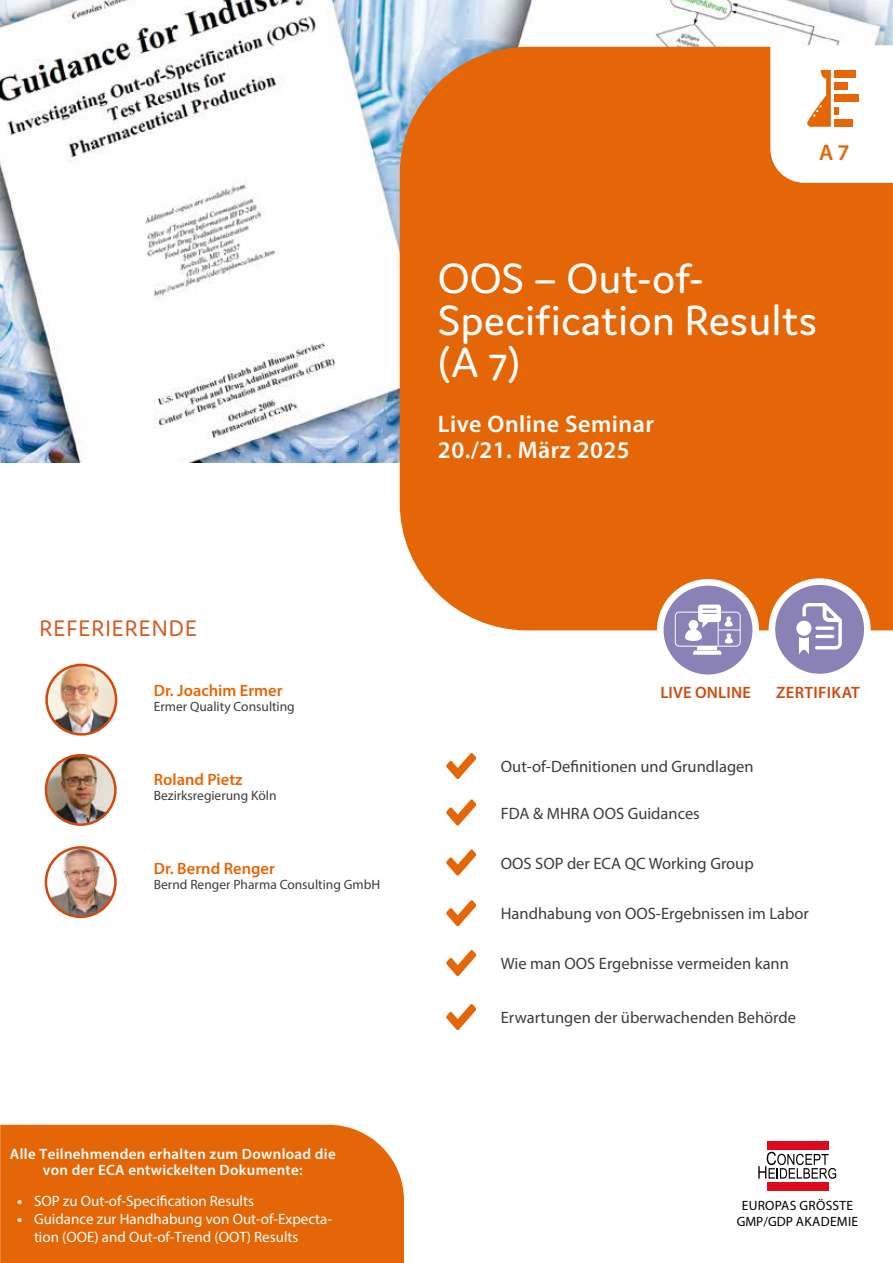
<style>
.page{position:relative;width:893px;height:1263px;background:#fff}
.page>*{position:absolute;margin:0;border:0;box-sizing:border-box;transform-origin:0 0}
.t1{font:45px/42px "Domus";color:#fff}
.t2{font:600 24px/25.5px "Myriad Pro";letter-spacing:.02em;color:#fff}
.t3{font:24px "Domus";letter-spacing:.045em;color:#d45d24}
.t4{font:600 22.5px "Myriad Pro";color:#e56606}
.t5{font:16.5px "Myriad Pro";color:#3c3c3b}
.t6{font:600 16.5px "Myriad Pro";color:#e56606}
.t7{font:600 16.5px "Myriad Pro";letter-spacing:.01em;color:#cf4b10}
.t8{font:15px/18px "Myriad Pro";color:#fff}
.t9{font:600 15px/16.5px "Myriad Pro";letter-spacing:.02em;color:#fff;text-align:center}
.t10{font:13.5px "Myriad Pro";color:#3c3c3b}
.t11{font:13.5px/16.5px "Myriad Pro";letter-spacing:.02em;color:#000;text-align:center}
.s1{font-weight:700}
</style>
<div class="page">
<img style="left:0;top:0;width:893px;height:462px">
<div style="left:400px;top:47px;width:493px;height:583px;background:#e56606"></div>
<div style="left:772px;top:582px;width:95px;height:95px;background:#8a81b6;border-radius:50%"></div>
<div style="left:769px;top:578px;width:102px;height:102px;border:7px solid #fff;border-radius:50%"></div>
<svg style="left:796px;top:621px;width:15px;height:15px"></svg>
<svg style="left:799px;top:603px;width:43px;height:52px"></svg>
<svg style="left:758px;top:1152px;width:78px;height:27px"></svg>
<div style="left:767px;top:1142px;width:62px;height:8px;background:#de0b1e"></div>
<div style="left:767px;top:1182px;width:62px;height:8px;background:#de0b1e"></div>
<svg style="left:660px;top:582px;width:96px;height:96px;background:#9a92c0"></svg>
<div style="left:657px;top:579px;width:102px;height:102px;border:7px solid #fff;border-radius:50%"></div>
<div style="left:675px;top:612px;width:65px;height:35px;border:1px solid #fff;border-radius:4px"></div>
<hr style="left:718px;top:612px;width:1px;height:34px;background:#fff">
<svg style="left:685px;top:604px;width:55px;height:39px"></svg>
<svg style="left:693px;top:650px;width:28px;height:5px"></svg>
<hr style="left:698px;top:646px;width:19px;height:4px;background:#fff">
<img style="left:47px;top:665px;width:69px;height:69px;border-radius:35px">
<div style="left:45px;top:664px;width:72px;height:72px;border:3px solid #cf4b10;border-radius:50%"></div>
<div style="left:0;top:1125px;width:404px;height:138px;background:#e56606"></div>
<svg style="left:770px;top:45px;width:123px;height:138px"></svg>
<div style="left:834px;top:82px;width:14px;height:8px;background:#e56606"></div>
<svg style="left:446px;top:753px;width:30px;height:26px"></svg>
<svg style="left:446px;top:799px;width:30px;height:26px"></svg>
<svg style="left:446px;top:849px;width:30px;height:26px"></svg>
<svg style="left:446px;top:900px;width:30px;height:26px"></svg>
<svg style="left:446px;top:950px;width:30px;height:26px"></svg>
<svg style="left:446px;top:1004px;width:30px;height:26px"></svg>
<img style="left:46px;top:755px;width:69px;height:70px;border-radius:35px">
<div style="left:45px;top:754px;width:72px;height:72px;border:3px solid #cf4b10;border-radius:50%"></div>
<img style="left:46px;top:847px;width:69px;height:70px;border-radius:35px">
<div style="left:45px;top:846px;width:72px;height:72px;border:3px solid #cf4b10;border-radius:50%"></div>
<h3 class="t4" style="left:819px;top:138px;width:32px">A 7</h3>
<h1 class="t1" style="left:438px;top:257px;width:381px">OOS – Out-of-<br>Specification Results (A 7)</h1>
<h2 class="t2" style="left:438px;top:411px;width:217px">Live Online Seminar<br>20./21. März 2025</h2>
<h2 class="t3" style="left:40px;top:615px;width:159px">REFERIERENDE</h2>
<p class="t6" style="left:154px;top:679px;width:130px">Dr. Joachim Ermer</p>
<p class="t10" style="left:154px;top:698px;width:143px">Ermer Quality Consulting</p>
<p class="t6" style="left:154px;top:769px;width:90px">Roland Pietz</p>
<p class="t10" style="left:154px;top:787px;width:124px">Bezirksregierung Köln</p>
<p class="t6" style="left:154px;top:858px;width:123px">Dr. Bernd Renger</p>
<p class="t10" style="left:154px;top:876px;width:228px">Bernd Renger Pharma Consulting GmbH</p>
<p class="t9" style="left:10px;top:1145px;width:327px">Alle Teilnehmenden erhalten zum Download die von der ECA entwickelten Dokumente:</p>
<p class="t8" style="left:17px;top:1192px;width:239px"><span class="s1">•</span> SOP zu Out-of-Specification Results</p>
<p class="t8" style="left:34px;top:1210px;width:299px;text-indent:-17px"><span class="s1">•</span> Guidance zur Handhabung von Out-of-Expecta&shy;tion (OOE) and Out-of-Trend (OOT) Results</p>
<p class="t7" style="left:660px;top:682px;width:92px">LIVE ONLINE</p>
<p class="t7" style="left:776px;top:682px;width:85px">ZERTIFIKAT</p>
<p class="t5" style="left:501px;top:756px;width:254px">Out-of-Definitionen und Grundlagen</p>
<p class="t5" style="left:501px;top:803px;width:200px">FDA &amp; MHRA OOS Guidances</p>
<p class="t5" style="left:501px;top:853px;width:254px">OOS SOP der ECA QC Working Group</p>
<p class="t5" style="left:501px;top:904px;width:310px">Handhabung von OOS-Ergebnissen im Labor</p>
<p class="t5" style="left:501px;top:953px;width:290px">Wie man OOS Ergebnisse vermeiden kann</p>
<p class="t5" style="left:501px;top:1007px;width:297px">Erwartungen der überwachenden Behörde</p>
<p class="t11" style="left:737px;top:1197px;width:123px">EUROPAS GRÖSSTE<br>GMP/GDP AKADEMIE</p>
</div>
